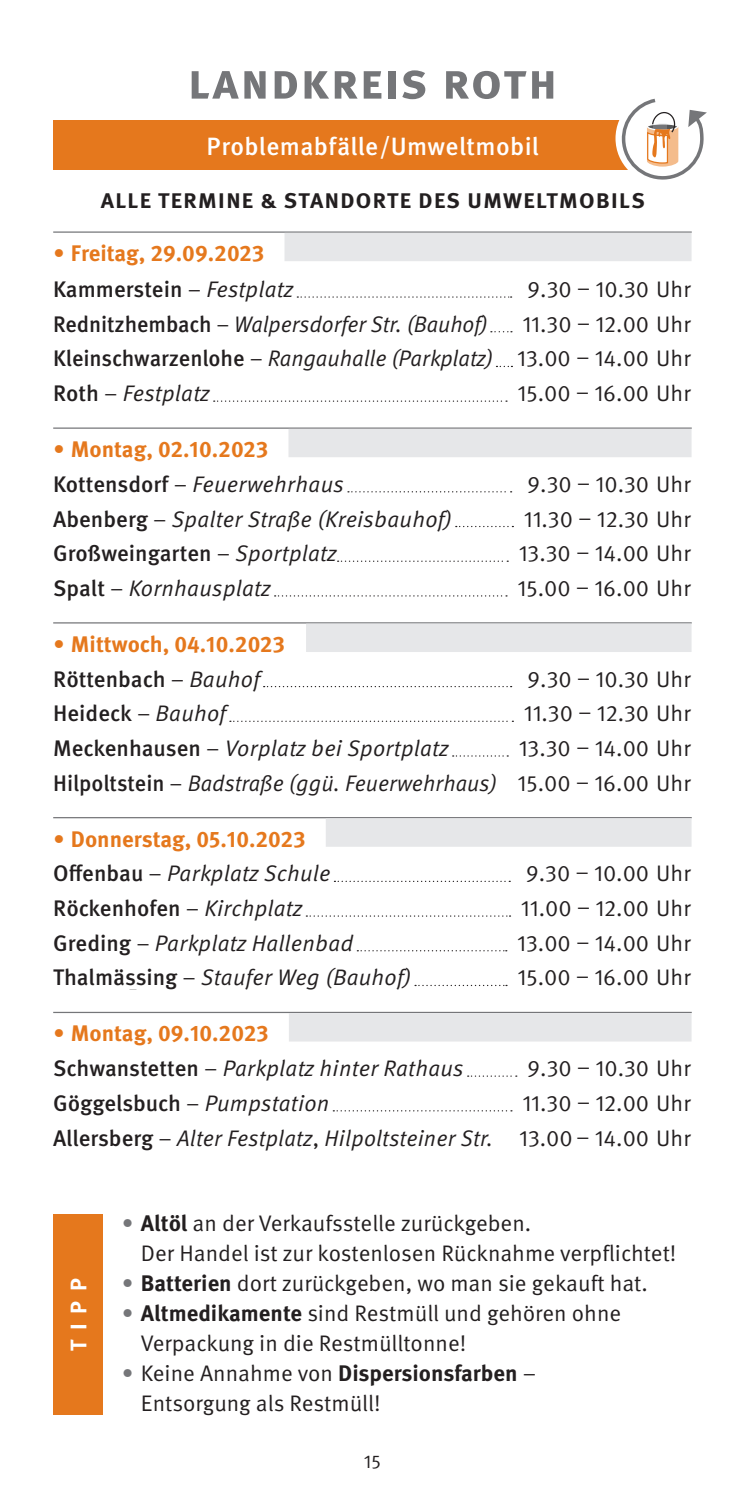
<style>
.page{position:relative;width:745px;height:1489px;background:#fff}
.page>*{position:absolute;margin:0;border:0;box-sizing:border-box;transform-origin:0 0}
.t1{font:700 50px "Meta OT";letter-spacing:.02em;color:#757679}
.Kategorie{font:500 25px "Meta OT";letter-spacing:.015em;color:#fff}
.Fließtext_Blocksatz{font:22.5px/30px "Meta OT";color:#231f20}
.t2{font:italic 22.5px "Meta OT";letter-spacing:.01em;color:#231f20}
.t3{font:500 22.5px "Meta OT";color:#231f20}
.Problemmülltag{font:700 22.5px "Meta OT";color:#e5781d}
.Fließtext_Blocksatz-2{font:700 22.5px "Meta OT";color:#fff}
.t4{font:700 21.25px "Meta OT";letter-spacing:.06em;color:#231f20;scale:1.06 1}
.t5{font:18.75px "Meta OT";color:#231f20}
.s1{font-weight:400}
.s2{font-weight:400;font-style:italic}
.s3{font-weight:500;font-style:normal}
.s4{font-style:normal}
.s5{color:#757679}
.s6{font-weight:700}
</style>
<div class="page">
<div style="left:53px;top:1214px;width:50px;height:200px;background:#e5781d"></div>
<div style="left:53px;top:120px;width:639px;height:50px;background:#e5781d"></div>
<hr style="left:53px;top:231px;width:638px;height:2px;background:#757679">
<div style="left:284px;top:233px;width:407px;height:28px;background:#e6e7e9"></div>
<svg style="left:297px;top:296px;width:214px;height:2px"></svg>
<svg style="left:490px;top:331px;width:21px;height:1px"></svg>
<svg style="left:213px;top:400px;width:293px;height:2px"></svg>
<hr style="left:53px;top:427px;width:638px;height:2px;background:#757679">
<div style="left:288px;top:429px;width:403px;height:28px;background:#e6e7e9"></div>
<svg style="left:348px;top:491px;width:163px;height:1px"></svg>
<svg style="left:455px;top:526px;width:58px;height:1px"></svg>
<svg style="left:337px;top:560px;width:171px;height:2px"></svg>
<svg style="left:274px;top:595px;width:232px;height:1px"></svg>
<hr style="left:53px;top:622px;width:638px;height:1px;background:#757679">
<div style="left:306px;top:623px;width:385px;height:29px;background:#e6e7e9"></div>
<svg style="left:263px;top:686px;width:248px;height:1px"></svg>
<svg style="left:230px;top:720px;width:283px;height:2px"></svg>
<svg style="left:452px;top:755px;width:56px;height:1px"></svg>
<hr style="left:53px;top:817px;width:638px;height:1px;background:#757679">
<div style="left:325px;top:818px;width:366px;height:28px;background:#e6e7e9"></div>
<svg style="left:334px;top:880px;width:176px;height:2px"></svg>
<svg style="left:306px;top:915px;width:204px;height:1px"></svg>
<svg style="left:357px;top:950px;width:149px;height:1px"></svg>
<svg style="left:415px;top:984px;width:91px;height:2px"></svg>
<hr style="left:53px;top:1011px;width:638px;height:2px;background:#757679">
<div style="left:289px;top:1013px;width:402px;height:28px;background:#e6e7e9"></div>
<svg style="left:467px;top:1075px;width:49px;height:1px"></svg>
<svg style="left:333px;top:1110px;width:178px;height:1px"></svg>
<div style="left:615px;top:92px;width:92px;height:92px;background:#fff;border-radius:50%"></div>
<svg style="left:620px;top:98px;width:86px;height:82px"></svg>
<p class="t1" style="left:187px;top:50px;width:371px">landkreis roth</p>
<p class="Kategorie" style="left:206px;top:131px;width:333px">Problemabfälle/Umweltmobil</p>
<p class="t4" style="left:101px;top:187px;width:514px">ALLE TERMINE &amp; STANDORTE DES UMWELTMOBILS</p>
<p class="Problemmülltag" style="left:53px;top:239px;width:212px"><span class="s1">•</span> Freitag, 29.09.2023</p>
<p class="t3" style="left:53px;top:275px;width:241px">Kammerstein <span class="s1">–</span> <span class="s2">Festplatz</span></p>
<p class="Fließtext_Blocksatz" style="left:527px;top:274px;width:165px">9.30 – 10.30 Uhr</p>
<p class="t2" style="left:53px;top:310px;width:436px"><span class="s3">Rednitzhembach</span> <span class="s4">–</span> Walpersdorfer Str. (Bauhof)</p>
<p class="Fließtext_Blocksatz" style="left:522px;top:309px;width:170px">11.30 – 12.00 Uhr</p>
<p class="t2" style="left:53px;top:345px;width:638px"><span class="s3">Kleinschwarzenlohe</span> <span class="s4">–</span> Rangauhalle (Parkplatz) <span class="s4">13.00 – 14.00 Uhr</span></p>
<p class="t2" style="left:53px;top:380px;width:158px"><span class="s3">Roth</span> <span class="s4">–</span> Festplatz</p>
<p class="Fließtext_Blocksatz" style="left:517px;top:378px;width:175px">15.00 – 16.00 Uhr</p>
<p class="Problemmülltag" style="left:53px;top:435px;width:216px"><span class="s1">•</span> Montag, 02.10.2023</p>
<p class="t2" style="left:53px;top:470px;width:292px"><span class="s3">Kottensdorf</span> <span class="s4">–</span> Feuerwehrhaus</p>
<p class="Fließtext_Blocksatz" style="left:527px;top:469px;width:165px">9.30 – 10.30 Uhr</p>
<p class="t2" style="left:53px;top:505px;width:400px"><span class="s3">Abenberg</span> <span class="s4">–</span> Spalter Straße (Kreisbauhof)</p>
<p class="Fließtext_Blocksatz" style="left:523px;top:504px;width:168px">11.30 – 12.30 Uhr</p>
<p class="t3" style="left:53px;top:539px;width:285px">Großweingarten <span class="s1">–</span> <span class="s2">Sportplatz</span></p>
<p class="Fließtext_Blocksatz" style="left:518px;top:538px;width:173px">13.30 – 14.00 Uhr</p>
<p class="t2" style="left:53px;top:574px;width:219px"><span class="s3">Spalt</span> <span class="s4">–</span> Kornhausplatz</p>
<p class="Fließtext_Blocksatz" style="left:517px;top:573px;width:175px">15.00 – 16.00 Uhr</p>
<p class="Problemmülltag" style="left:53px;top:629px;width:233px"><span class="s1">•</span> Mittwoch, 04.10.2023</p>
<p class="t3" style="left:53px;top:664px;width:208px">Röttenbach <span class="s1">–</span> <span class="s2">Bauhof</span></p>
<p class="Fließtext_Blocksatz" style="left:527px;top:664px;width:165px">9.30 – 10.30 Uhr</p>
<p class="t3" style="left:53px;top:699px;width:174px">Heideck <span class="s1">–</span> <span class="s2">Bauhof</span></p>
<p class="Fließtext_Blocksatz" style="left:523px;top:698px;width:168px">11.30 – 12.30 Uhr</p>
<p class="t2" style="left:53px;top:734px;width:397px"><span class="s3">Meckenhausen</span> <span class="s4">–</span> Vorplatz bei Sportplatz</p>
<p class="Fließtext_Blocksatz" style="left:518px;top:733px;width:173px">13.30 – 14.00 Uhr</p>
<p class="t2" style="left:53px;top:769px;width:638px"><span class="s3">Hilpoltstein</span> <span class="s4">–</span> Badstraße (ggü. Feuerwehrhaus) <span class="s4">15.00 – 16.00 Uhr</span></p>
<p class="Problemmülltag" style="left:53px;top:824px;width:253px"><span class="s1">•</span> Donnerstag, 05.10.2023</p>
<p class="t2" style="left:53px;top:860px;width:278px"><span class="s3">Offenbau</span> <span class="s4">–</span> Parkplatz Schule</p>
<p class="Fließtext_Blocksatz" style="left:525px;top:858px;width:166px">9.30 – 10.00 Uhr</p>
<p class="t3" style="left:53px;top:894px;width:250px">Röckenhofen <span class="s1">–</span> <span class="s2">Kirchplatz</span></p>
<p class="Fließtext_Blocksatz" style="left:520px;top:893px;width:171px">11.00 – 12.00 Uhr</p>
<p class="t2" style="left:53px;top:929px;width:301px"><span class="s3">Greding</span> <span class="s4">–</span> Parkplatz Hallenbad</p>
<p class="Fließtext_Blocksatz" style="left:517px;top:928px;width:175px">13.00 – 14.00 Uhr</p>
<p class="t2" style="left:53px;top:964px;width:359px"><span class="s3">Thalmässing</span> <span class="s4">–</span> Staufer Weg (Bauhof)</p>
<p class="Fließtext_Blocksatz" style="left:517px;top:962px;width:175px">15.00 – 16.00 Uhr</p>
<p class="Problemmülltag" style="left:53px;top:1019px;width:217px"><span class="s1">•</span> Montag, 09.10.2023</p>
<p class="t2" style="left:53px;top:1054px;width:412px"><span class="s3">Schwanstetten</span> <span class="s4">–</span> Parkplatz hinter Rathaus</p>
<p class="Fließtext_Blocksatz" style="left:527px;top:1053px;width:165px">9.30 – 10.30 Uhr</p>
<p class="t3" style="left:53px;top:1088px;width:277px">Göggelsbuch <span class="s1">–</span> <span class="s2">Pumpstation</span></p>
<p class="Fließtext_Blocksatz" style="left:522px;top:1088px;width:170px">11.30 – 12.00 Uhr</p>
<p class="t2" style="left:53px;top:1124px;width:638px"><span class="s3">Allersberg</span> <span class="s4">–</span> Alter Festplatz<span class="s4">,</span> Hilpoltsteiner Str. <span class="s4">13.00 – 14.00 Uhr</span></p>
<p class="Fließtext_Blocksatz-2" style="left:64px;top:1350px;width:74px;rotate:-90deg">TIPP</p>
<p class="Fließtext_Blocksatz" style="left:141px;top:1208px;width:536px;text-indent:-19px"><span class="s5">•</span> <span class="s6">Altöl</span> an der Verkaufsstelle zurückgeben.<br>Der Handel ist zur kostenlosen Rücknahme verpflichtet!</p>
<p class="Fließtext_Blocksatz" style="left:122px;top:1268px;width:527px"><span class="s5">•</span> <span class="s6">Batterien</span> dort zurückgeben, wo man sie gekauft hat.</p>
<p class="Fließtext_Blocksatz" style="left:141px;top:1298px;width:481px;text-indent:-19px"><span class="s5">•</span> <span class="s6">Altmedikamente</span> sind Restmüll und gehören ohne<br>Verpackung in die Restmülltonne!</p>
<p class="Fließtext_Blocksatz" style="left:141px;top:1358px;width:396px;text-indent:-19px"><span class="s5">•</span> Keine Annahme von <span class="s6">Dispersionsfarben</span> –<br>Entsorgung als Restmüll!</p>
<p class="t5" style="left:364px;top:1449px;width:19px">15</p>
</div>
